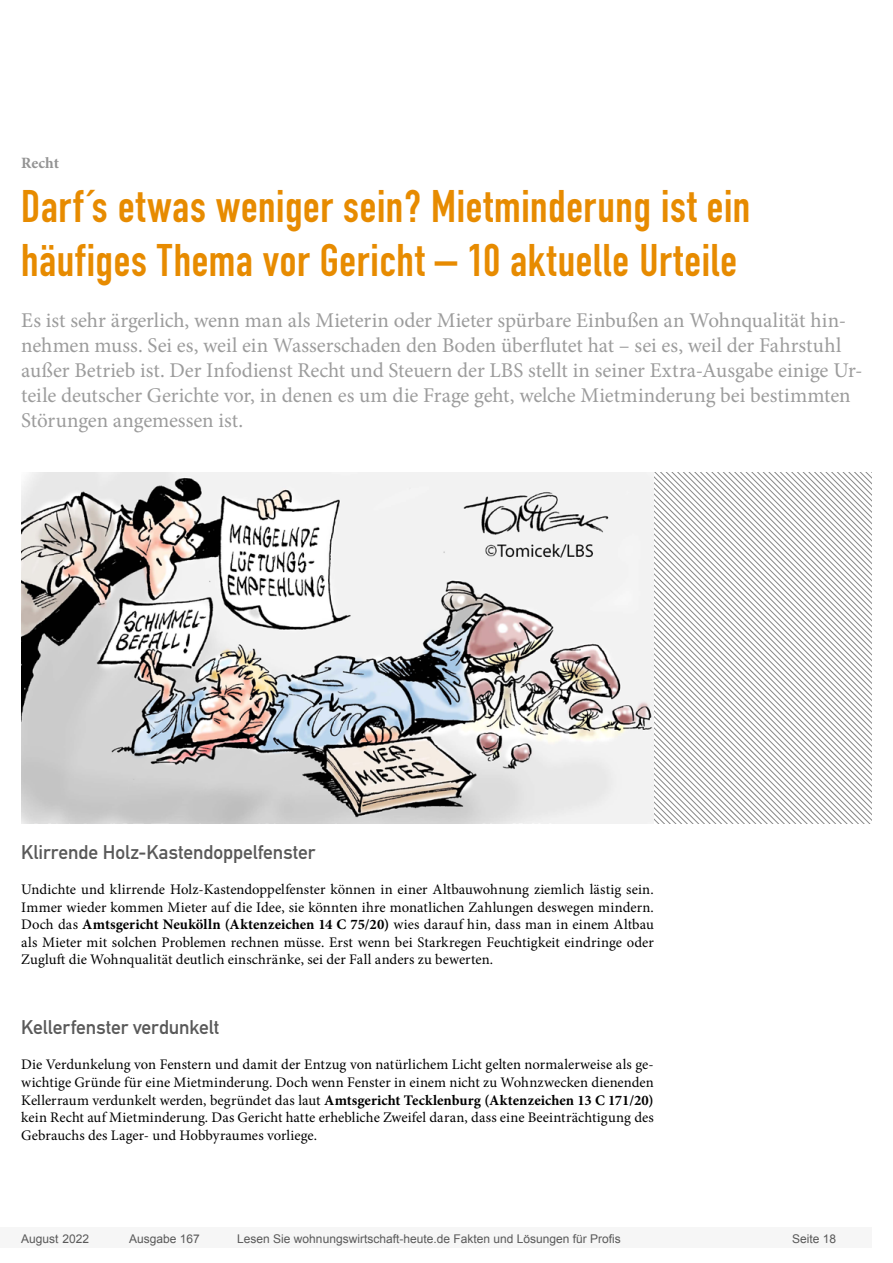
<style>
.page{position:relative;width:893px;height:1263px;background:#fff}
.page>*{position:absolute;margin:0;border:0;box-sizing:border-box;transform-origin:0 0}
.Überschrift_Groß{font:45px/54px "DIN Engschrift";letter-spacing:.015em;color:#e78b00}
.Anlesetext{font:21px/25.2px "Minion Pro";letter-spacing:-.005em;color:#9c9c9c}
.Überschrift_Grau{font:19.5px "DIN Mittelschrift";letter-spacing:-.005em;color:#595959}
.Kategorie{font:700 15.75px "Minion Pro";color:#939393}
.Fließtext_erste_Zeil{font:14.7px/17.5px "Minion Pro";letter-spacing:.005em;color:#000;text-align:justify}
.t1{font:12px "Arial";color:#595959}
.s1{font-weight:700}
</style>
<div class="page">
<div style="left:0;top:1227px;width:872px;height:20px;background:#f6f6f6"></div>
<svg style="left:654px;top:473px;width:218px;height:88px"></svg>
<svg style="left:654px;top:561px;width:218px;height:263px"></svg>
<img style="left:21px;top:473px;width:633px;height:351px">
<p class="Kategorie" style="left:21px;top:152px;width:39px">Recht</p>
<p class="Überschrift_Groß" style="left:21px;top:180px;width:731px">Darf´s etwas weniger sein? Mietminderung ist ein häufiges Thema vor Gericht – 10 aktuelle Urteile</p>
<p class="Anlesetext" style="left:21px;top:307px;width:843px">Es ist sehr ärgerlich, wenn man als Mieterin oder Mieter spürbare Einbußen an Wohnqualität hin&shy;nehmen muss. Sei es, weil ein Wasserschaden den Boden überflutet hat – sei es, weil der Fahrstuhl außer Betrieb ist. Der Infodienst Recht und Steuern der LBS stellt in seiner Extra-Ausgabe einige Ur&shy;teile deutscher Gerichte vor, in denen es um die Frage geht, welche Mietminderung bei bestimmten Störungen angemessen ist.</p>
<p class="Überschrift_Grau" style="left:21px;top:840px;width:296px">Klirrende Holz-Kastendoppelfenster</p>
<p class="Fließtext_erste_Zeil" style="left:21px;top:880px;width:634px">Undichte und klirrende Holz-Kastendoppelfenster können in einer Altbauwohnung ziemlich lästig sein.<br>Immer wieder kommen Mieter auf die Idee, sie könnten ihre monatlichen Zahlungen deswegen mindern.<br>Doch das <span class="s1">Amtsgericht Neukölln (Aktenzeichen 14 C 75/20)</span> wies darauf hin, dass man in einem Altbau als Mieter mit solchen Problemen rechnen müsse. Erst wenn bei Starkregen Feuchtigkeit eindringe oder Zugluft die Wohnqualität deutlich einschränke, sei der Fall anders zu bewerten.</p>
<p class="Überschrift_Grau" style="left:21px;top:1016px;width:199px">Kellerfenster verdunkelt</p>
<p class="Fließtext_erste_Zeil" style="left:21px;top:1056px;width:634px">Die Verdunkelung von Fenstern und damit der Entzug von natürlichem Licht gelten normalerweise als ge&shy;wichtige Gründe für eine Mietminderung. Doch wenn Fenster in einem nicht zu Wohnzwecken dienenden Kellerraum verdunkelt werden, begründet das laut <span class="s1">Amtsgericht Tecklenburg (Aktenzeichen 13 C 171/20) </span>kein Recht auf Mietminderung. Das Gericht hatte erhebliche Zweifel daran, dass eine Beeinträchtigung des Gebrauchs des Lager- und Hobbyraumes vorliege.</p>
<p class="t1" style="left:21px;top:1230px;width:69px">August 2022</p>
<p class="t1" style="left:129px;top:1230px;width:72px">Ausgabe 167</p>
<p class="t1" style="left:237px;top:1230px;width:385px">Lesen Sie wohnungswirtschaft-heute.de Fakten und Lösungen für Profis</p>
<p class="t1" style="left:792px;top:1231px;width:46px">Seite 18</p>
</div>
